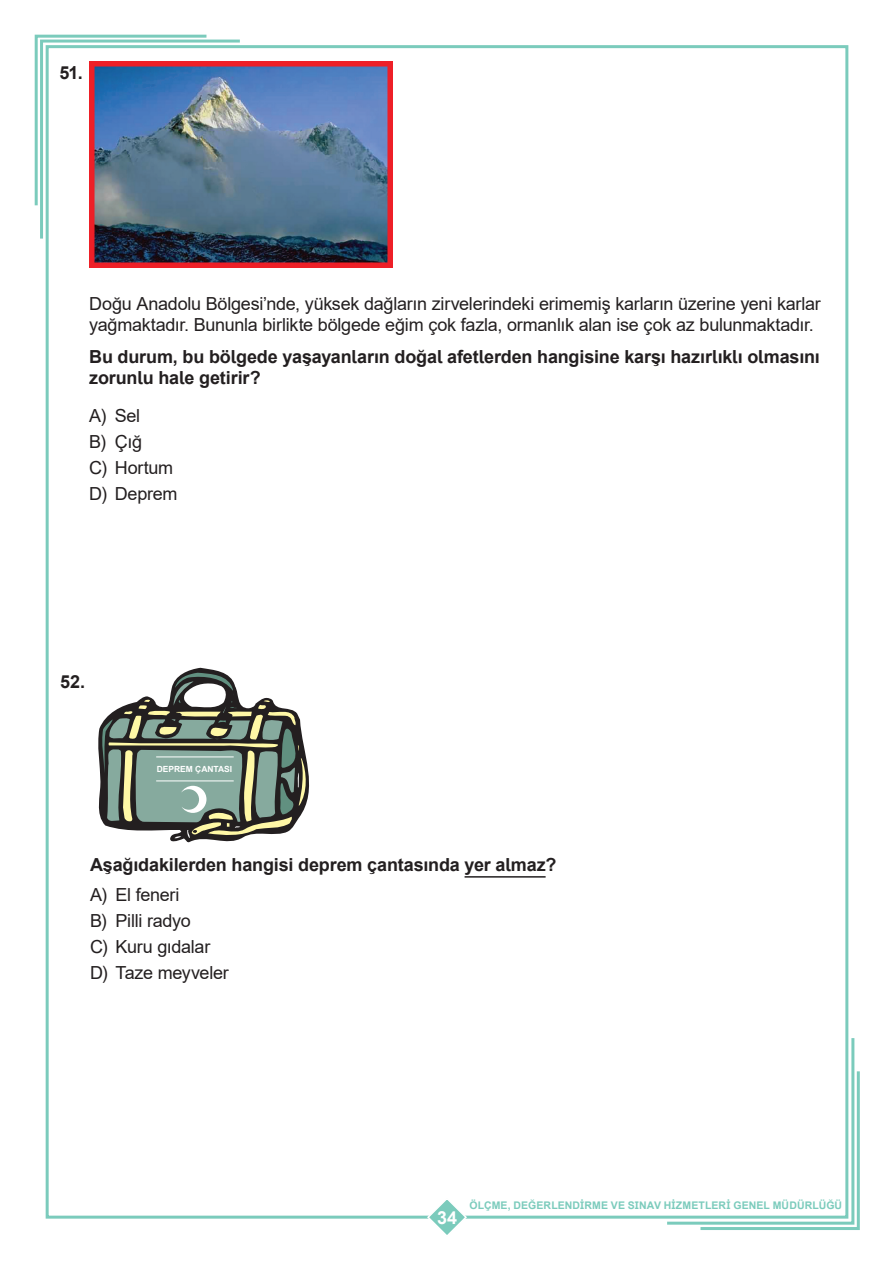
<style>
.page{position:relative;width:893px;height:1263px;background:#fff}
.page>*{position:absolute;margin:0;border:0;box-sizing:border-box;transform-origin:0 0}
.t1{font:18px/25.8px "Arial";letter-spacing:-.015em;color:#231f20}
.t2{font:700 18px/21px "Arial";letter-spacing:-.01em;color:#231f20}
.t3{font:700 18px "Arial";color:#fff}
.t4{font:700 10.5px "Arial";letter-spacing:.01em;color:#7bcbbc}
.t5{font:700 8.4px "Arial";color:#fff}
</style>
<div class="page">
<svg style="left:34px;top:34px;width:209px;height:208px"></svg>
<svg style="left:664px;top:1035px;width:196px;height:195px"></svg>
<svg style="left:426px;top:1200px;width:42px;height:35px"></svg>
<hr style="left:465px;top:876px;width:81px;height:2px;background:#231f20">
<svg style="left:98px;top:668px;width:211px;height:175px"></svg>
<img style="left:89px;top:61px;width:303px;height:207px">
<p class="t2" style="left:60px;top:62px;width:25px">51.</p>
<p class="t1" style="left:89px;top:293px;width:733px;line-height:21px">Doğu Anadolu Bölgesi’nde, yüksek dağların zirvelerindeki erimemiş karların üzerine yeni karlar yağmaktadır. Bununla birlikte bölgede eğim çok fazla, ormanlık alan ise çok az bulunmaktadır.</p>
<p class="t2" style="left:89px;top:346px;width:732px">Bu durum, bu bölgede yaşayanların doğal afetlerden hangisine karşı hazırlıklı olmasını zorunlu hale getirir?</p>
<p class="t1" style="left:89px;top:403px;width:90px">A) Sel<br>B) Çığ<br>C) Hortum<br>D) Deprem</p>
<p class="t2" style="left:60px;top:671px;width:26px">52.</p>
<p class="t5" style="left:157px;top:763px;width:77px">DEPREM ÇANTASI</p>
<p class="t2" style="left:90px;top:854px;width:468px">Aşağıdakilerden hangisi deprem çantasında yer almaz?</p>
<p class="t1" style="left:90px;top:882px;width:140px">A) El feneri<br>B) Pilli radyo<br>C) Kuru gıdalar<br>D) Taze meyveler</p>
<p class="t3" style="left:437px;top:1205px;width:22px">34</p>
<p class="t4" style="left:469px;top:1198px;width:374px">ÖLÇME, DEĞERLENDİRME VE SINAV HİZMETLERİ GENEL MÜDÜRLÜĞÜ</p>
</div>
